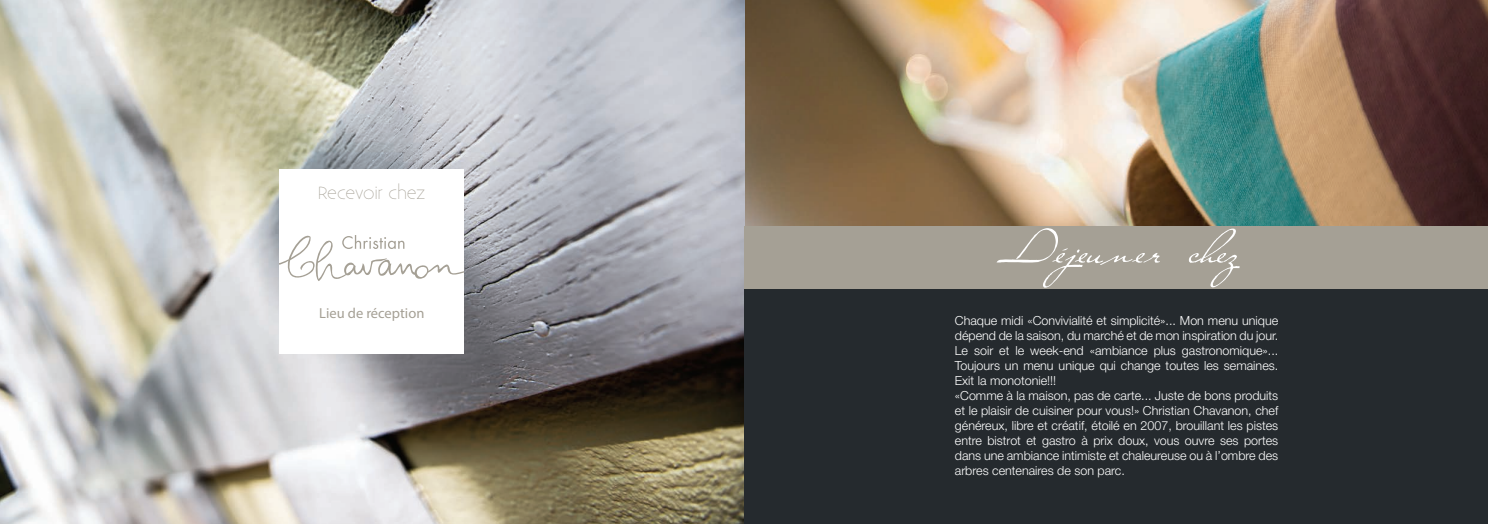
<style>
.page{position:relative;width:1488px;height:524px;background:#fff}
.page>*{position:absolute;margin:0;border:0;box-sizing:border-box;transform-origin:0 0}
.t1{font:51.25px "Closeto You";color:#fff}
.t2{font:300 17.5px "Existence";letter-spacing:-.01em;color:#a5a095}
.t3{font:14.5px "Myriad Pro";color:#a5a095}
.t4{font:300 12.5px/15px "Helvetica Neue";color:#fff}
</style>
<div class="page">
<img style="left:744px;top:0;width:744px;height:226px">
<div style="left:744px;top:274px;width:744px;height:250px;background:#252a2e"></div>
<div style="left:744px;top:226px;width:744px;height:62px;background:#a5a095"></div>
<img style="left:0;top:0;width:744px;height:524px">
<div style="left:280px;top:170px;width:184px;height:184px;background:#fff"></div>
<svg style="left:280px;top:235px;width:184px;height:46px"></svg>
<h2 class="t2" style="left:318px;top:184px;width:109px">Recevoir chez</h2>
<p class="t3" style="left:319px;top:304px;width:107px">Lieu de réception</p>
<h1 class="t1" style="left:996px;top:224px;width:241px">Dejeuner chez</h1>
<p class="t4" style="left:955px;top:312px;width:325px">Chaque midi «Convivialité et simplicité»... Mon menu unique dépend de la saison, du marché et de mon inspiration du jour.<br>Le soir et le week-end «ambiance plus gastronomique»...<br>Toujours un menu unique qui change toutes les semaines.<br>Exit la monotonie!!!<br>«Comme à la maison, pas de carte... Juste de bons produits et le plaisir de cuisiner pour vous!» Christian Chavanon, chef généreux, libre et créatif, étoilé en 2007, brouillant les pistes entre bistrot et gastro à prix doux, vous ouvre ses portes dans une ambiance intimiste et chaleureuse ou à l’ombre des arbres centenaires de son parc.</p>
</div>
